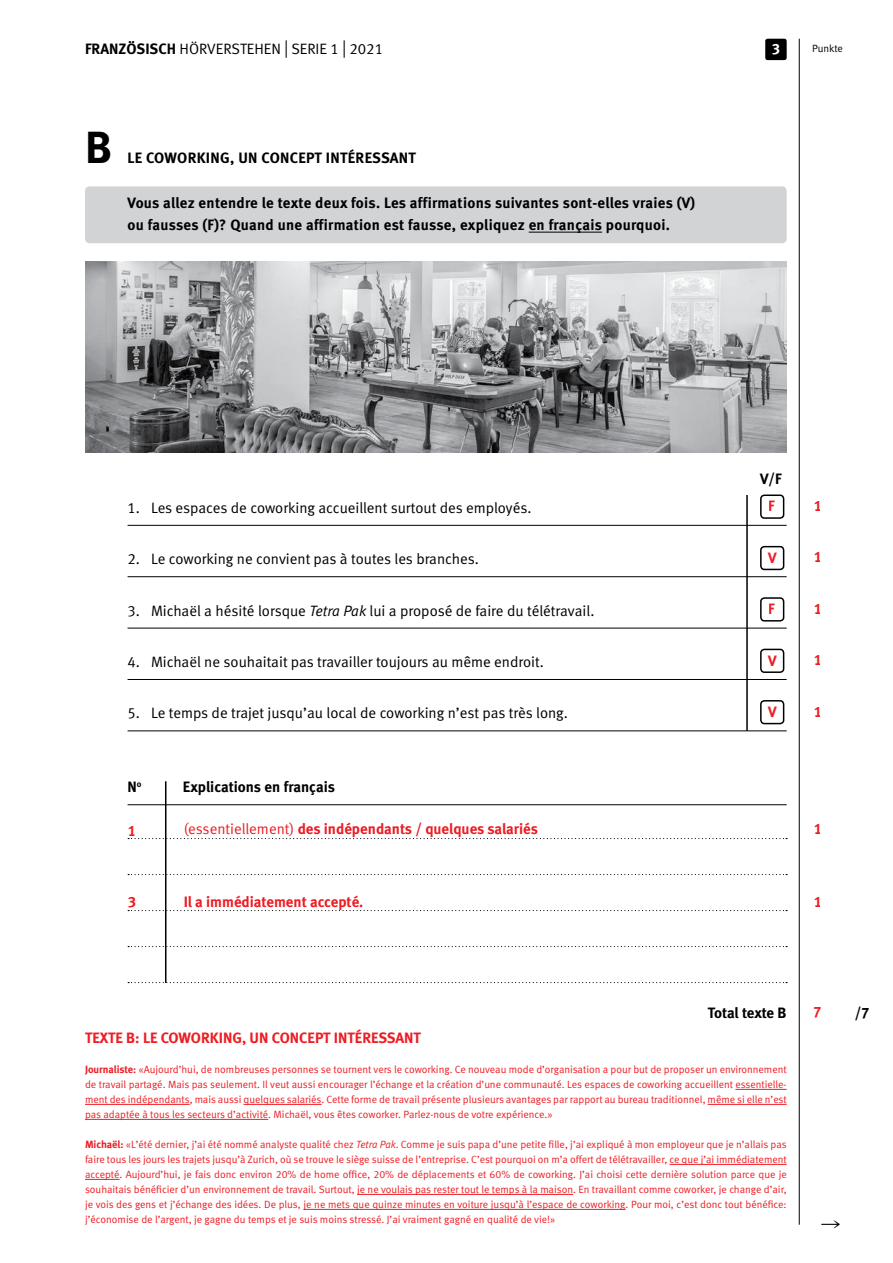
<style>
.page{position:relative;width:893px;height:1263px;background:#fff}
.page>*{position:absolute;margin:0;border:0;box-sizing:border-box;transform-origin:0 0}
.Titel_01_ohne_Linie{font:45px "Meta Bold LF";color:#000}
.t1{font:19.5px "European Pi Four";color:#000}
.Linien{font:15px "Meta Normal LF";color:#000}
.Titel_01_ohne_Linie-2{font:15px/22.5px "Meta Bold LF";letter-spacing:.02em;color:#000}
.t2{font:15px "Meta Bold LF";color:#ed1d24}
.Linien-2{font:15px "Meta Bold LF";color:#000}
.Text_mit_Linie_unten{font:15px "Meta Bold LF";letter-spacing:-.01em;color:#000}
.t3{font:15px "Meta Bold LF";color:#fff}
.t4{font:10.5px/15px "Meta Normal LF";color:#ed1d24;text-align:justify}
.t5{font:10.5px "Meta Normal LF";letter-spacing:-.005em;color:#000}
.s1{font-family:"Meta Bold LF"}
.s2{font-size:18px}
.s3{font-style:italic}
.s4{font-family:"Meta Normal LF"}
</style>
<div class="page">
<div style="left:765px;top:39px;width:22px;height:21px;background:#000;border-radius:2px"></div>
<hr style="left:799px;top:39px;width:1px;height:1186px;background:#000">
<div style="left:85px;top:186px;width:702px;height:57px;background:#d1d3d4;border-radius:4px"></div>
<hr style="left:529px;top:232px;width:73px;height:1px;background:#000">
<hr style="left:128px;top:525px;width:659px;height:1px;background:#000">
<hr style="left:128px;top:576px;width:659px;height:1px;background:#000">
<hr style="left:128px;top:628px;width:659px;height:1px;background:#000">
<hr style="left:128px;top:679px;width:659px;height:1px;background:#000">
<hr style="left:128px;top:731px;width:659px;height:1px;background:#000">
<hr style="left:128px;top:804px;width:659px;height:1px;background:#000">
<div style="left:760px;top:494px;width:24px;height:25px;border:2px solid #000;border-radius:4px"></div>
<div style="left:760px;top:546px;width:24px;height:24px;border:2px solid #000;border-radius:4px"></div>
<div style="left:760px;top:597px;width:24px;height:24px;border:2px solid #000;border-radius:4px"></div>
<div style="left:760px;top:649px;width:24px;height:24px;border:2px solid #000;border-radius:4px"></div>
<div style="left:760px;top:700px;width:24px;height:24px;border:2px solid #000;border-radius:4px"></div>
<svg style="left:128px;top:838px;width:659px;height:1px"></svg>
<svg style="left:128px;top:874px;width:659px;height:1px"></svg>
<svg style="left:128px;top:910px;width:659px;height:1px"></svg>
<svg style="left:128px;top:946px;width:659px;height:1px"></svg>
<svg style="left:128px;top:982px;width:659px;height:1px"></svg>
<hr style="left:746px;top:495px;width:2px;height:236px;background:#000">
<hr style="left:165px;top:781px;width:1px;height:202px;background:#000">
<img style="left:85px;top:261px;width:702px;height:192px">
<hr style="left:735px;top:1089px;width:52px;height:1px;background:#ed1d24">
<hr style="left:85px;top:1104px;width:105px;height:1px;background:#ed1d24">
<hr style="left:243px;top:1104px;width:79px;height:1px;background:#ed1d24">
<hr style="left:708px;top:1104px;width:79px;height:1px;background:#ed1d24">
<hr style="left:85px;top:1119px;width:183px;height:1px;background:#ed1d24">
<hr style="left:670px;top:1164px;width:117px;height:1px;background:#ed1d24">
<hr style="left:85px;top:1179px;width:35px;height:1px;background:#ed1d24">
<hr style="left:357px;top:1194px;width:216px;height:1px;background:#ed1d24">
<hr style="left:304px;top:1209px;width:322px;height:1px;background:#ed1d24">
<p class="Linien" style="left:85px;top:41px;width:300px"><span class="s1">FRANZÖSISCH</span> HÖRVERSTEHEN <span class="s2">|</span> SERIE 1 <span class="s2">|</span> 2021</p>
<p class="Titel_01_ohne_Linie" style="left:85px;top:120px;width:28px">B</p>
<p class="Titel_01_ohne_Linie-2" style="left:128px;top:146px;width:290px">LE COWORKING, UN CONCEPT INTÉRESSANT</p>
<p class="Titel_01_ohne_Linie-2" style="left:128px;top:191px;width:569px">Vous allez entendre le texte deux fois. Les affirmations suivantes sont-elles vraies (V) ou fausses (F)? Quand une affirmation est fausse, expliquez en français pourquoi.</p>
<h3 class="t3" style="left:772px;top:40px;width:10px">3</h3>
<p class="t5" style="left:812px;top:43px;width:32px">Punkte</p>
<p class="Titel_01_ohne_Linie-2" style="left:760px;top:467px;width:23px">V/F</p>
<p class="Linien" style="left:128px;top:499px;width:405px">1. Les espaces de coworking accueillent surtout des employés.</p>
<p class="Linien" style="left:128px;top:550px;width:353px">2. Le coworking ne convient pas à toutes les branches.</p>
<p class="Linien" style="left:128px;top:602px;width:468px">3. Michaël a hésité lorsque <span class="s3">Tetra Pak</span> lui a proposé de faire du télétravail.</p>
<p class="Linien" style="left:128px;top:653px;width:418px">4. Michaël ne souhaitait pas travailler toujours au même endroit.</p>
<p class="Linien" style="left:128px;top:704px;width:442px">5. Le temps de trajet jusqu’au local de coworking n’est pas très long.</p>
<h3 class="t2" style="left:769px;top:497px;width:8px">F</h3>
<h3 class="t2" style="left:813px;top:497px;width:10px">1</h3>
<h3 class="t2" style="left:768px;top:549px;width:10px">V</h3>
<h3 class="t2" style="left:813px;top:548px;width:10px">1</h3>
<h3 class="t2" style="left:769px;top:600px;width:8px">F</h3>
<h3 class="t2" style="left:813px;top:600px;width:10px">1</h3>
<h3 class="t2" style="left:768px;top:651px;width:10px">V</h3>
<h3 class="t2" style="left:813px;top:651px;width:10px">1</h3>
<h3 class="t2" style="left:768px;top:703px;width:10px">V</h3>
<h3 class="t2" style="left:813px;top:702px;width:10px">1</h3>
<p class="Linien-2" style="left:128px;top:778px;width:16px">N<sup>o</sup></p>
<p class="Linien-2" style="left:183px;top:778px;width:153px">Explications en français</p>
<h3 class="t2" style="left:128px;top:822px;width:10px">1</h3>
<h3 class="t2" style="left:183px;top:820px;width:356px"><span class="s4">(essentiellement)</span> des indépendants / quelques salariés</h3>
<h3 class="t2" style="left:813px;top:820px;width:10px">1</h3>
<h3 class="t2" style="left:128px;top:893px;width:10px">3</h3>
<h3 class="t2" style="left:183px;top:893px;width:182px">Il a immédiatement accepté.</h3>
<h3 class="t2" style="left:813px;top:893px;width:10px">1</h3>
<p class="Text_mit_Linie_unten" style="left:708px;top:1003px;width:80px">Total texte B</p>
<p class="Text_mit_Linie_unten" style="left:855px;top:1003px;width:16px">/7</p>
<h3 class="t2" style="left:813px;top:1003px;width:10px">7</h3>
<h3 class="t2" style="left:85px;top:1029px;width:337px">TEXTE B: LE COWORKING, UN CONCEPT INTÉRESSANT</h3>
<p class="t4" style="left:85px;top:1061px;width:703px"><span class="s1">Journaliste:</span> «Aujourd’hui, de nombreuses personnes se tournent vers le coworking. Ce nouveau mode d’organisation a pour but de proposer un environnement de travail partagé. Mais pas seulement. Il veut aussi encourager l’échange et la création d’une communauté. Les espaces de coworking accueillent essentielle&shy;ment des indépendants, mais aussi quelques salariés. Cette forme de travail présente plusieurs avantages par rapport au bureau traditionnel, même si elle n’est pas adaptée à tous les secteurs d’activité. Michaël, vous êtes coworker. Parlez-nous de votre expérience.»</p>
<p class="t4" style="left:85px;top:1136px;width:703px"><span class="s1">Michaël:</span> «L’été dernier, j’ai été nommé analyste qualité chez <span class="s3">Tetra Pak</span>. Comme je suis papa d’une petite fille, j’ai expliqué à mon employeur que je n’allais pas faire tous les jours les trajets jusqu’à Zurich, où se trouve le siège suisse de l’entreprise. C’est pourquoi on m’a offert de télétravailler, ce que j’ai immédiatement accepté. Aujourd’hui, je fais donc environ 20% de home office, 20% de déplacements et 60% de coworking. J’ai choisi cette dernière solution parce que je souhaitais bénéficier d’un environnement de travail. Surtout, je ne voulais pas rester tout le temps à la maison. En travaillant comme coworker, je change d’air, je vois des gens et j’échange des idées. De plus, je ne mets que quinze minutes en voiture jusqu’à l’espace de coworking. Pour moi, c’est donc tout bénéfice: j’économise de l’argent, je gagne du temps et je suis moins stressé. J’ai vraiment gagné en qualité de vie!»</p>
<p class="t1" style="left:821px;top:1213px;width:21px">R</p>
</div>
